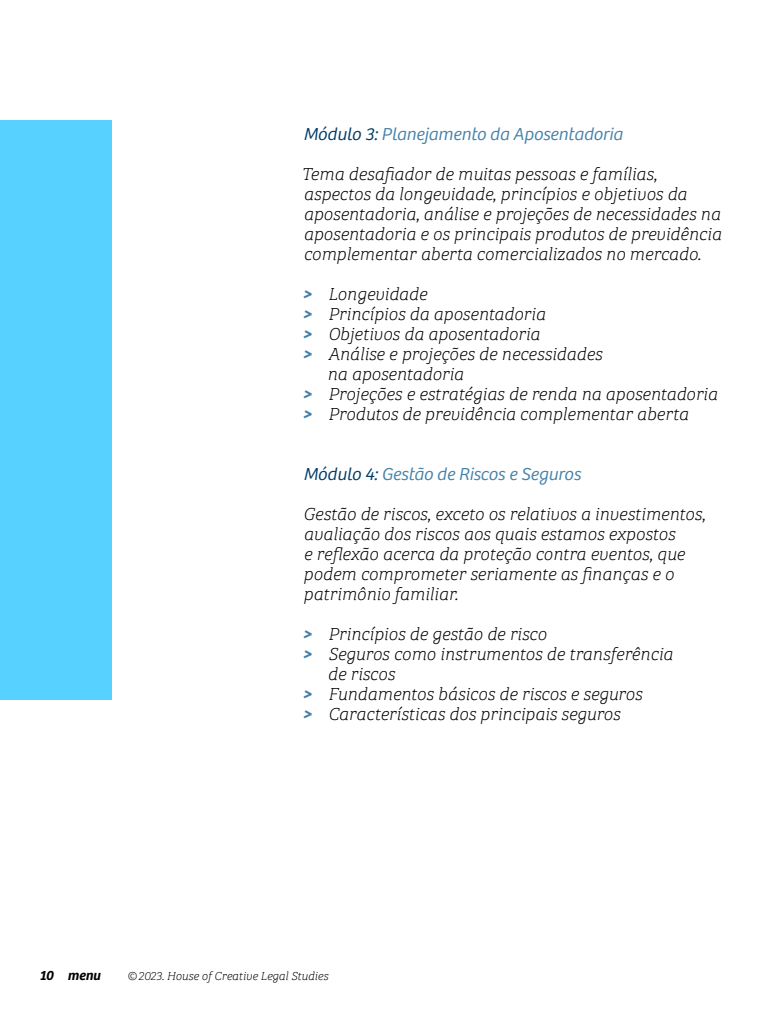
<style>
.page{position:relative;width:768px;height:1024px;background:#fff}
.page>*{position:absolute;margin:0;border:0;box-sizing:border-box;transform-origin:0 0}
.t1{font:italic 18px/20px "Bree Serif Th";letter-spacing:-.01em;color:#000}
.t2{font:italic 300 18px "Bree";letter-spacing:-.005em;color:#4582ab}
.t3{font:italic 600 14px "Bree";letter-spacing:-.005em;color:#000}
.t4{font:italic 12px "Bree Serif Th";letter-spacing:-.01em;color:#000}
.s1{color:#003d69}
.s2{font-family:"Bree Serif Sb";color:#4582ab}
</style>
<div class="page">
<div style="left:0;top:120px;width:112px;height:580px;background:#57d1ff"></div>
<p class="t2" style="left:304px;top:121px;width:321px"><span class="s1">Módulo 3:</span> Planejamento da Aposentadoria</p>
<p class="t1" style="left:302px;top:163px;width:422px">Tema desafiador de muitas pessoas e famílias, aspectos da longevidade, princípios e objetivos da aposentadoria, análise e projeções de necessidades na aposentadoria e os principais produtos de previdência complementar aberta comercializados no mercado.</p>
<p class="t1" style="left:302px;top:283px;width:126px"><span class="s2">&gt;</span> Longevidade</p>
<p class="t1" style="left:302px;top:303px;width:245px"><span class="s2">&gt;</span> Princípios da aposentadoria</p>
<p class="t1" style="left:302px;top:323px;width:239px"><span class="s2">&gt;</span> Objetivos da aposentadoria</p>
<p class="t1" style="left:302px;top:343px;width:302px"><span class="s2">&gt;</span> Análise e projeções de necessidades</p>
<p class="t1" style="left:327px;top:363px;width:138px">na aposentadoria</p>
<p class="t1" style="left:302px;top:383px;width:417px"><span class="s2">&gt;</span> Projeções e estratégias de renda na aposentadoria</p>
<p class="t1" style="left:302px;top:403px;width:388px"><span class="s2">&gt;</span> Produtos de previdência complementar aberta</p>
<p class="t2" style="left:304px;top:461px;width:279px"><span class="s1">Módulo 4:</span> Gestão de Riscos e Seguros</p>
<p class="t1" style="left:303px;top:503px;width:404px">Gestão de riscos, exceto os relativos a investimentos, avaliação dos riscos aos quais estamos expostos<br>e reflexão acerca da proteção contra eventos, que podem comprometer seriamente as finanças e o patrimônio familiar.</p>
<p class="t1" style="left:302px;top:623px;width:246px"><span class="s2">&gt;</span> Princípios de gestão de risco</p>
<p class="t1" style="left:302px;top:643px;width:372px"><span class="s2">&gt;</span> Seguros como instrumentos de transferência</p>
<p class="t1" style="left:327px;top:663px;width:69px">de riscos</p>
<p class="t1" style="left:302px;top:683px;width:341px"><span class="s2">&gt;</span> Fundamentos básicos de riscos e seguros</p>
<p class="t1" style="left:302px;top:703px;width:320px"><span class="s2">&gt;</span> Características dos principais seguros</p>
<p class="t3" style="left:40px;top:964px;width:63px">10 menu</p>
<p class="t4" style="left:127px;top:967px;width:203px">© 2023. House of Creative Legal Studies</p>
</div>
